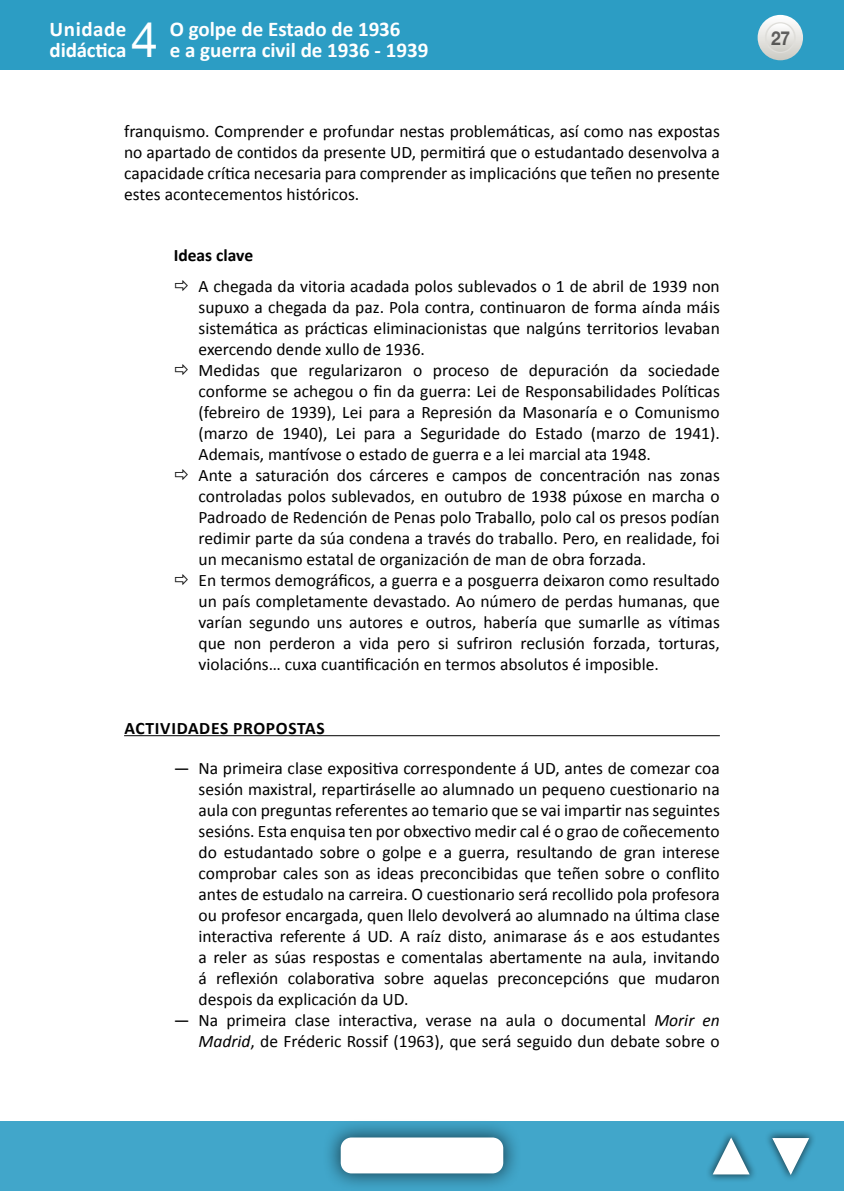
<style>
.page{position:relative;width:844px;height:1191px;background:#fff}
.page>*{position:absolute;margin:0;border:0;box-sizing:border-box;transform-origin:0 0}
.t1{font:49px "Helvetica Neue";color:#fff}
.t2{font:700 21px/21px "Calibri";color:#fff}
.t3{font:700 19.25px "Helvetica Neue";color:#000;scale:.9 1}
.TEXTO{font:17.5px/21px "Calibri";color:#000;text-align:justify}
.TXTO{font:17.5px/21px "Calibri";color:#000;text-align:justify}
._0º_Epigrafe{font:700 17.5px "Calibri";letter-spacing:.04em;color:#000}
._2º_Epigrafe{font:700 17.5px "Calibri";color:#000}
.s1{font-style:italic}
</style>
<div class="page">
<div style="left:0;top:1121px;width:843px;height:70px;background:#41a6ca"></div>
<div style="left:322px;top:1119px;width:200px;height:72px;background:#000;opacity:.6"></div>
<div style="left:340px;top:1137px;width:163px;height:36px;background:#fff;border-radius:11px"></div>
<div style="left:704px;top:1130px;width:53px;height:53px;background:#000;opacity:.6"></div>
<svg style="left:711px;top:1137px;width:39px;height:38px"></svg>
<div style="left:764px;top:1129px;width:52px;height:52px;background:#000;opacity:.6"></div>
<svg style="left:770px;top:1137px;width:40px;height:38px"></svg>
<div style="left:0;top:0;width:843px;height:69px;background:#2c9dc4"></div>
<svg style="left:757px;top:15px;width:45px;height:45px"></svg>
<svg style="left:765px;top:23px;width:29px;height:29px"></svg>
<div style="left:764px;top:22px;width:31px;height:31px;border:1px solid #dfdeda;border-radius:50%"></div>
<hr style="left:124px;top:735px;width:595px;height:1px;background:#000">
<p class="t2" style="left:50px;top:19px;width:78px">Unidade didáctica</p>
<h1 class="t1" style="left:131px;top:5px;width:29px">4</h1>
<p class="t2" style="left:170px;top:19px;width:260px">O golpe de Estado de 1936<br>e a guerra civil de 1936 - 1939</p>
<p class="TXTO" style="left:124px;top:121px;width:597px">franquismo. Comprender e profundar nestas problemáticas, así como nas expostas no apartado de contidos da presente UD, permitirá que o estudantado desenvolva a capacidade crítica necesaria para comprender as implicacións que teñen no presente estes acontecementos históricos.</p>
<p class="_2º_Epigrafe" style="left:174px;top:244px;width:81px">Ideas clave</p>
<p class="TEXTO" style="left:198px;top:276px;width:522px">A chegada da vitoria acadada polos sublevados o 1 de abril de 1939 non supuxo a chegada da paz. Pola contra, continuaron de forma aínda máis sistemática as prácticas eliminacionistas que nalgúns territorios levaban exercendo dende xullo de 1936.</p>
<p class="TEXTO" style="left:198px;top:360px;width:522px">Medidas que regularizaron o proceso de depuración da sociedade conforme se achegou o fin da guerra: Lei de Responsabilidades Políticas (febreiro de 1939), Lei para a Represión da Masonaría e o Comunismo (marzo de 1940), Lei para a Seguridade do Estado (marzo de 1941).<br>Ademais, mantívose o estado de guerra e a lei marcial ata 1948.</p>
<p class="TEXTO" style="left:198px;top:465px;width:522px">Ante a saturación dos cárceres e campos de concentración nas zonas controladas polos sublevados, en outubro de 1938 púxose en marcha o Padroado de Redención de Penas polo Traballo, polo cal os presos podían redimir parte da súa condena a través do traballo. Pero, en realidade, foi un mecanismo estatal de organización de man de obra forzada.</p>
<p class="TEXTO" style="left:198px;top:570px;width:522px">En termos demográficos, a guerra e a posguerra deixaron como resultado un país completamente devastado. Ao número de perdas humanas, que varían segundo uns autores e outros, habería que sumarlle as vítimas que non perderon a vida pero si sufriron reclusión forzada, torturas, violacións… cuxa cuantificación en termos absolutos é imposible.</p>
<p class="_0º_Epigrafe" style="left:124px;top:716px;width:202px">ACTIVIDADES PROPOSTAS</p>
<p class="TEXTO" style="left:198px;top:758px;width:522px;text-indent:-25px">— Na primeira clase expositiva correspondente á UD, antes de comezar coa sesión maxistral, repartiráselle ao alumnado un pequeno cuestionario na aula con preguntas referentes ao temario que se vai impartir nas seguintes sesións. Esta enquisa ten por obxectivo medir cal é o grao de coñecemento do estudantado sobre o golpe e a guerra, resultando de gran interese comprobar cales son as ideas preconcibidas que teñen sobre o conflito antes de estudalo na carreira. O cuestionario será recollido pola profesora ou profesor encargada, quen llelo devolverá ao alumnado na última clase interactiva referente á UD. A raíz disto, animarase ás e aos estudantes a reler as súas respostas e comentalas abertamente na aula, invitando á reflexión colaborativa sobre aquelas preconcepcións que mudaron despois da explicación da UD.</p>
<p class="TEXTO" style="left:174px;top:1010px;width:547px;text-align:right">— Na primeira clase interactiva, verase na aula o documental <span class="s1">Morir en<br>Madrid</span>, de Fréderic Rossif (1963), que será seguido dun debate sobre o</p>
<p class="t3" style="left:770px;top:26px;width:23px">27</p>
</div>
